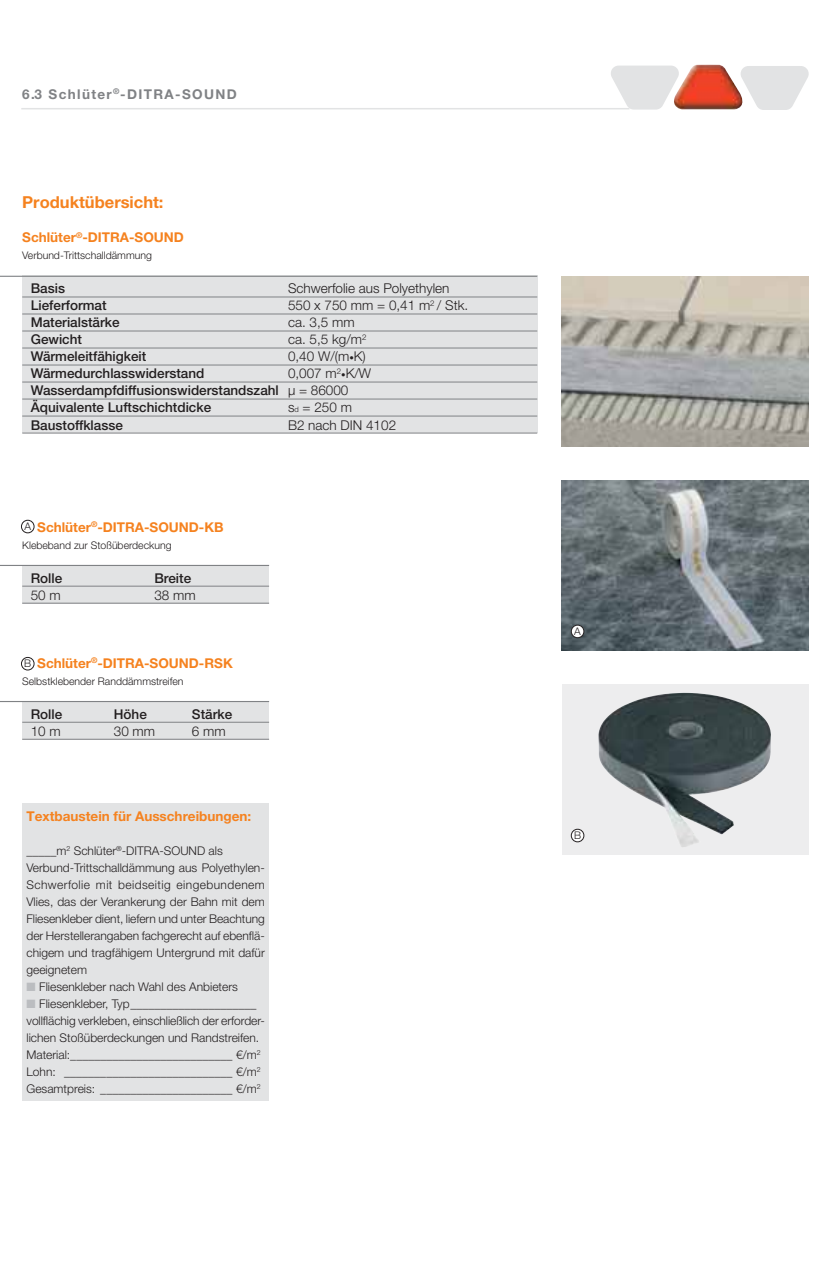
<style>
.page{position:relative;width:830px;height:1263px;background:#fff}
.page>*{position:absolute;margin:0;border:0;box-sizing:border-box;transform-origin:0 0}
.t1{font:700 16.5px "Helvetica Neue LT Pro";color:#f5821f}
.t2{font:500 13.5px/17px "Helvetica Neue LT Pro";color:#231f20}
.t3{font:300 13.5px "Helvetica Neue LT Pro";color:#231f20}
.t4{font:700 13.5px "Helvetica Neue LT Pro";color:#f5821f}
.t5{font:700 13.5px "Helvetica Neue LT Pro";letter-spacing:.1em;color:#808285}
.t6{font:300 12px/17px "Helvetica Neue LT Pro";color:#231f20}
.t7{font:300 10.5px "Helvetica Neue LT Pro";color:#231f20}
.s1{font-size:9px}
.s2{font-weight:300}
.s3{font-weight:300;font-size:9px}
.s4{font-size:7.5px}
.s5{color:#bbbdc0}
</style>
<div class="page">
<hr style="left:21px;top:108px;width:608px;height:1px;background:#e2e3e4">
<svg style="left:610px;top:65px;width:198px;height:45px"></svg>
<div style="left:22px;top:276px;width:515px;height:157px;background:#e2e3e4"></div>
<hr style="left:0;top:276px;width:537px;height:1px;background:#808285">
<hr style="left:22px;top:297px;width:515px;height:1px;background:#808285">
<hr style="left:22px;top:314px;width:515px;height:1px;background:#808285">
<hr style="left:22px;top:331px;width:515px;height:1px;background:#808285">
<hr style="left:22px;top:348px;width:515px;height:1px;background:#808285">
<hr style="left:22px;top:365px;width:515px;height:1px;background:#808285">
<hr style="left:22px;top:382px;width:515px;height:1px;background:#808285">
<hr style="left:22px;top:399px;width:515px;height:1px;background:#808285">
<hr style="left:22px;top:416px;width:515px;height:1px;background:#808285">
<hr style="left:22px;top:433px;width:515px;height:1px;background:#808285">
<div style="left:22px;top:702px;width:247px;height:38px;background:#e2e3e4"></div>
<hr style="left:0;top:701px;width:269px;height:1px;background:#808285">
<hr style="left:22px;top:722px;width:247px;height:1px;background:#808285">
<hr style="left:22px;top:739px;width:247px;height:1px;background:#808285">
<div style="left:22px;top:566px;width:247px;height:38px;background:#e2e3e4"></div>
<hr style="left:0;top:565px;width:269px;height:1px;background:#808285">
<hr style="left:22px;top:586px;width:247px;height:1px;background:#808285">
<hr style="left:22px;top:603px;width:247px;height:1px;background:#808285">
<img style="left:561px;top:276px;width:247px;height:170px">
<img style="left:561px;top:480px;width:247px;height:171px">
<div style="left:22px;top:803px;width:247px;height:298px;background:#e2e3e4"></div>
<div style="left:561px;top:685px;width:247px;height:170px;background:#ededee"></div>
<img style="left:598px;top:693px;width:172px;height:154px">
<div style="left:571px;top:829px;width:12px;height:13px;background:#fff;border-radius:50%"></div>
<div style="left:571px;top:829px;width:12px;height:13px;border:1px solid #231f20;border-radius:50%"></div>
<div style="left:571px;top:625px;width:12px;height:13px;background:#fff;border-radius:50%"></div>
<div style="left:571px;top:625px;width:12px;height:13px;border:1px solid #231f20;border-radius:50%"></div>
<div style="left:21px;top:657px;width:13px;height:13px;border:1px solid #231f20;border-radius:50%"></div>
<div style="left:21px;top:520px;width:13px;height:13px;border:1px solid #231f20;border-radius:50%"></div>
<p class="t5" style="left:22px;top:89px;width:216px">6.3 Schlüter<sup>®</sup>-DITRA-SOUND</p>
<h1 class="t1" style="left:22px;top:197px;width:143px">Produktübersicht:</h1>
<p class="t4" style="left:22px;top:233px;width:163px">Schlüter<sup>®</sup>-DITRA-SOUND</p>
<p class="t7" style="left:22px;top:252px;width:131px">Verbund-Trittschalldämmung</p>
<p class="t2" style="left:31px;top:282px;width:36px">Basis</p>
<p class="t3" style="left:288px;top:284px;width:163px">Schwerfolie aus Polyethylen</p>
<p class="t2" style="left:31px;top:299px;width:77px">Lieferformat</p>
<p class="t3" style="left:288px;top:301px;width:181px">550 x 750 mm = 0,41 m<sup>2</sup> / Stk.</p>
<p class="t2" style="left:31px;top:316px;width:90px">Materialstärke</p>
<p class="t3" style="left:288px;top:318px;width:68px">ca. 3,5 mm</p>
<p class="t2" style="left:31px;top:333px;width:53px">Gewicht</p>
<p class="t3" style="left:288px;top:335px;width:80px">ca. 5,5 kg/m<sup>2</sup></p>
<p class="t2" style="left:31px;top:350px;width:117px">Wärmeleitfähigkeit</p>
<p class="t3" style="left:288px;top:352px;width:79px">0,40 W/(m<span class="s1">•</span>K)</p>
<p class="t2" style="left:31px;top:367px;width:175px">Wärmedurchlasswiderstand</p>
<p class="t2" style="left:31px;top:367px;width:342px;text-indent:257px"><span class="s2">0,007 m</span><sup>2</sup><span class="s3">•</span><span class="s2">K/W<br></span>Wasserdampfdiffusionswiderstandszahl <span class="s2">μ = 86000<br></span>Äquivalente Luftschichtdicke</p>
<p class="t3" style="left:288px;top:403px;width:65px">s<span class="s4">d</span> = 250 m</p>
<p class="t2" style="left:31px;top:418px;width:94px">Baustoffklasse</p>
<p class="t3" style="left:288px;top:420px;width:110px">B2 nach DIN 4102</p>
<p class="t4" style="left:37px;top:522px;width:188px">Schlüter<sup>®</sup>-DITRA-SOUND-KB</p>
<p class="t7" style="left:22px;top:541px;width:151px">Klebeband zur Stoßüberdeckung</p>
<p class="t2" style="left:31px;top:571px;width:33px">Rolle</p>
<p class="t2" style="left:154px;top:571px;width:38px">Breite</p>
<p class="t3" style="left:31px;top:590px;width:32px">50 m</p>
<p class="t3" style="left:154px;top:590px;width:43px">38 mm</p>
<p class="t7" style="left:24px;top:522px;width:8px">A</p>
<p class="t4" style="left:37px;top:658px;width:197px">Schlüter<sup>®</sup>-DITRA-SOUND-RSK</p>
<p class="t7" style="left:22px;top:677px;width:163px">Selbstklebender Randdämmstreifen</p>
<p class="t2" style="left:31px;top:707px;width:33px">Rolle</p>
<p class="t2" style="left:114px;top:707px;width:35px">Höhe</p>
<p class="t2" style="left:192px;top:707px;width:42px">Stärke</p>
<p class="t3" style="left:31px;top:726px;width:32px">10 m</p>
<p class="t3" style="left:114px;top:726px;width:43px">30 mm</p>
<p class="t3" style="left:192px;top:726px;width:35px">6 mm</p>
<p class="t7" style="left:24px;top:660px;width:9px">B</p>
<p class="t4" style="left:26px;top:811px;width:226px">Textbaustein für Ausschreibungen:</p>
<p class="t6" style="left:26px;top:843px;width:240px">_____m<sup>2</sup> Schlüter<sup>®</sup>-DITRA-SOUND als Verbund-Trittschalldämmung aus Polyethylen-Schwerfolie mit beidseitig eingebundenem Vlies, das der Verankerung der Bahn mit dem Fliesenkleber dient, liefern und unter Beachtung der Herstellerangaben fachgerecht auf ebenflä&shy;chigem und tragfähigem Untergrund mit dafür geeignetem</p>
<p class="t6" style="left:26px;top:979px;width:213px"><span class="s5">■</span> Fliesenkleber nach Wahl des Anbieters</p>
<p class="t6" style="left:26px;top:996px;width:240px"><span class="s5">■</span> Fliesenkleber, Typ _____________________ vollflächig verkleben, einschließlich der erforder&shy;lichen Stoßüberdeckungen und Randstreifen.<br>Material:___________________________ €/m<sup>2<br></sup>Lohn: ____________________________ €/m<sup>2<br></sup>Gesamtpreis: ______________________ €/m<sup>2</sup></p>
<p class="t7" style="left:574px;top:627px;width:8px">A</p>
<p class="t7" style="left:574px;top:831px;width:9px">B</p>
</div>
